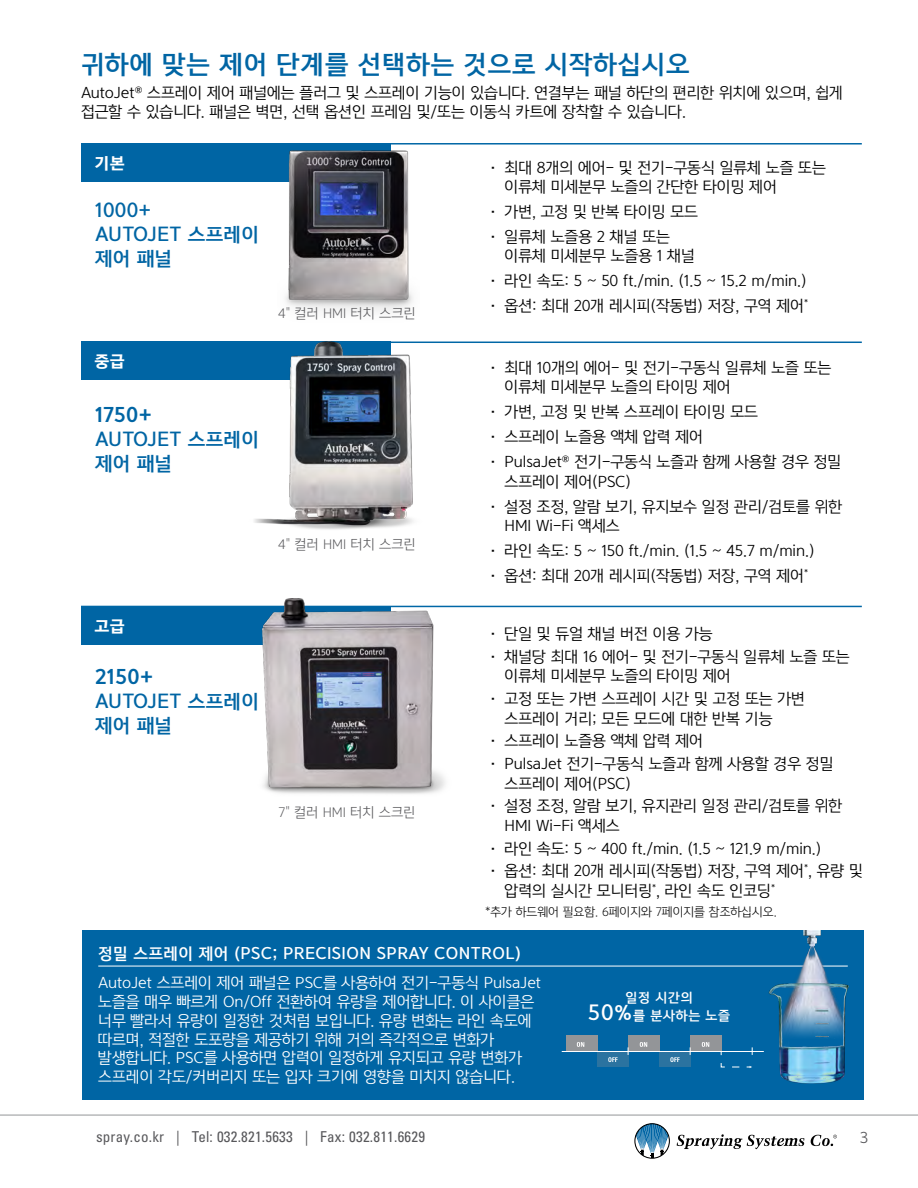
<style>
.page{position:relative;width:918px;height:1188px;background:#fff}
.page>*{position:absolute;margin:0;border:0;box-sizing:border-box;transform-origin:0 0}
.t1{font:24px "Yoon Gothic Pro 770";letter-spacing:.03em;color:#0065a4}
.t2{font:18px/24px "Yoon Gothic Pro 770";letter-spacing:.01em;color:#0065a4}
.t3{font:18px "Yoon Gothic Pro 780";letter-spacing:.02em;color:#0065a4}
.t4{font:15px/19.5px "Yoon Gothic Pro 740";color:#000}
.t5{font:15px/18.8px "Yoon Gothic Pro 740";color:#fff}
.t6{font:condensed 15px "Univers LT Std";letter-spacing:.015em;color:#58585b}
.t7{font:15px "Yoon Gothic Pro 770";letter-spacing:.02em;color:#fff}
.t8{font:15px "Yoon Gothic Pro 780";color:#fff}
.t9{font:15px "Yoon Gothic Pro 740";color:#58585b}
.t10{font:13.5px "Yoon Gothic Pro 730";color:#58585b}
.t11{font:12.3px/18.3px "Yoon Gothic Pro 770";letter-spacing:.05em;color:#fff;text-align:center}
.t12{font:12px "Yoon Gothic Pro 730";color:#000}
.s1{font-size:19.65px}
</style>
<div class="page">
<hr style="left:0;top:1115px;width:918px;height:1px;background:#939598">
<svg style="left:634px;top:1123px;width:36px;height:36px"></svg>
<svg style="left:677px;top:1134px;width:127px;height:15px"></svg>
<svg style="left:811px;top:1135px;width:26px;height:11px"></svg>
<div style="left:82px;top:931px;width:782px;height:169px;background:#0065a4"></div>
<hr style="left:98px;top:966px;width:750px;height:1px;background:#fff">
<div style="left:566px;top:1036px;width:31px;height:15px;background:#939598"></div>
<div style="left:628px;top:1036px;width:31px;height:15px;background:#939598"></div>
<div style="left:690px;top:1036px;width:31px;height:15px;background:#939598"></div>
<div style="left:597px;top:1051px;width:31px;height:16px;background:#2b73a0"></div>
<div style="left:659px;top:1051px;width:31px;height:16px;background:#2b73a0"></div>
<hr style="left:562px;top:1051px;width:202px;height:1px;background:#fff">
<svg style="left:721px;top:1047px;width:32px;height:21px"></svg>
<svg style="left:577px;top:1042px;width:7px;height:5px"></svg>
<svg style="left:640px;top:1042px;width:7px;height:5px"></svg>
<svg style="left:702px;top:1042px;width:7px;height:5px"></svg>
<svg style="left:608px;top:1057px;width:10px;height:5px"></svg>
<svg style="left:670px;top:1057px;width:10px;height:5px"></svg>
<img style="left:759px;top:931px;width:90px;height:153px">
<div style="left:81px;top:342px;width:310px;height:38px;background:#0065a4"></div>
<div style="left:81px;top:606px;width:310px;height:39px;background:#0065a4"></div>
<hr style="left:81px;top:342px;width:781px;height:1px;background:#0067a6">
<hr style="left:81px;top:606px;width:781px;height:1px;background:#0067a6">
<img style="left:218px;top:341px;width:258px;height:189px">
<img style="left:238px;top:598px;width:218px;height:196px">
<div style="left:81px;top:143px;width:310px;height:39px;background:#0065a4"></div>
<hr style="left:81px;top:143px;width:781px;height:2px;background:#0067a6">
<img style="left:285px;top:144px;width:134px;height:168px">
<h1 class="t1" style="left:81px;top:47px;width:610px">귀하에 맞는 제어 단계를 선택하는 것으로 시작하십시오</h1>
<p class="t4" style="left:81px;top:83px;width:763px;line-height:18.8px">AutoJet<sup>®</sup> 스프레이 제어 패널에는 플러그 및 스프레이 기능이 있습니다. 연결부는 패널 하단의 편리한 위치에 있으며, 쉽게 접근할 수 있습니다. 패널은 벽면, 선택 옵션인 프레임 및/또는 이동식 카트에 장착할 수 있습니다.</p>
<p class="t8" style="left:94px;top:152px;width:32px">기본</p>
<p class="t2" style="left:95px;top:198px;width:165px">1000+<br>AUTOJET 스프레이 제어 패널</p>
<p class="t8" style="left:94px;top:350px;width:32px">중급</p>
<p class="t3" style="left:95px;top:402px;width:59px">1750+</p>
<p class="t2" style="left:95px;top:428px;width:165px">AUTOJET 스프레이 제어 패널</p>
<p class="t10" style="left:278px;top:305px;width:139px">4" 컬러 HMI 터치 스크린</p>
<p class="t10" style="left:278px;top:536px;width:139px">4" 컬러 HMI 터치 스크린</p>
<p class="t8" style="left:94px;top:614px;width:32px">고급</p>
<p class="t3" style="left:95px;top:664px;width:60px">2150+</p>
<p class="t2" style="left:95px;top:689px;width:165px">AUTOJET 스프레이 제어 패널</p>
<p class="t10" style="left:279px;top:804px;width:138px">7" 컬러 HMI 터치 스크린</p>
<p class="t4" style="left:505px;top:157px;width:323px;text-indent:-19px">• 최대 8개의 에어- 및 전기-구동식 일류체 노즐 또는 이류체 미세분무 노즐의 간단한 타이밍 제어</p>
<p class="t4" style="left:486px;top:202px;width:213px">• 가변, 고정 및 반복 타이밍 모드</p>
<p class="t4" style="left:505px;top:227px;width:192px;text-indent:-19px">• 일류체 노즐용 2 채널 또는 이류체 미세분무 노즐용 1 채널</p>
<p class="t4" style="left:486px;top:271px;width:322px">• 라인 속도: 5 ~ 50 ft./min. (1.5 ~ 15.2 m/min.)</p>
<p class="t4" style="left:486px;top:296px;width:324px">• 옵션: 최대 20개 레시피(작동법) 저장, 구역 제어<sup>*</sup></p>
<p class="t4" style="left:505px;top:358px;width:328px;text-indent:-19px">• 최대 10개의 에어- 및 전기-구동식 일류체 노즐 또는 이류체 미세분무 노즐의 타이밍 제어</p>
<p class="t4" style="left:486px;top:402px;width:273px">• 가변, 고정 및 반복 스프레이 타이밍 모드</p>
<p class="t4" style="left:486px;top:427px;width:219px">• 스프레이 노즐용 액체 압력 제어</p>
<p class="t4" style="left:505px;top:452px;width:338px;text-indent:-19px">• PulsaJet<sup>®</sup> 전기-구동식 노즐과 함께 사용할 경우 정밀 스프레이 제어(PSC)</p>
<p class="t4" style="left:505px;top:496px;width:339px;text-indent:-19px">• 설정 조정, 알람 보기, 유지보수 일정 관리/검토를 위한<br>HMI Wi-Fi 액세스</p>
<p class="t4" style="left:486px;top:541px;width:330px">• 라인 속도: 5 ~ 150 ft./min. (1.5 ~ 45.7 m/min.)</p>
<p class="t4" style="left:486px;top:566px;width:324px">• 옵션: 최대 20개 레시피(작동법) 저장, 구역 제어<sup>*</sup></p>
<p class="t4" style="left:486px;top:624px;width:228px">• 단일 및 듀얼 채널 버전 이용 가능</p>
<p class="t4" style="left:505px;top:647px;width:347px;text-indent:-19px">• 채널당 최대 16 에어- 및 전기-구동식 일류체 노즐 또는 이류체 미세분무 노즐의 타이밍 제어</p>
<p class="t4" style="left:505px;top:689px;width:302px;text-indent:-19px">• 고정 또는 가변 스프레이 시간 및 고정 또는 가변 스프레이 거리; 모든 모드에 대한 반복 기능</p>
<p class="t4" style="left:486px;top:731px;width:219px">• 스프레이 노즐용 액체 압력 제어</p>
<p class="t4" style="left:505px;top:754px;width:330px;text-indent:-19px">• PulsaJet 전기-구동식 노즐과 함께 사용할 경우 정밀 스프레이 제어(PSC)</p>
<p class="t4" style="left:505px;top:796px;width:339px;text-indent:-19px">• 설정 조정, 알람 보기, 유지관리 일정 관리/검토를 위한<br>HMI Wi-Fi 액세스</p>
<p class="t4" style="left:486px;top:838px;width:337px">• 라인 속도: 5 ~ 400 ft./min. (1.5 ~ 121.9 m/min.)</p>
<p class="t4" style="left:505px;top:861px;width:360px;text-indent:-19px">• 옵션: 최대 20개 레시피(작동법) 저장, 구역 제어<sup>*</sup>, 유량 및 압력의 실시간 모니터링<sup>*</sup>, 라인 속도 인코딩<sup>*</sup></p>
<p class="t12" style="left:485px;top:905px;width:293px">*추가 하드웨어 필요함. 6페이지와 7페이지를 참조하십시오.</p>
<p class="t7" style="left:98px;top:943px;width:425px">정밀 스프레이 제어 (PSC; PRECISION SPRAY CONTROL)</p>
<p class="t5" style="left:98px;top:974px;width:444px">AutoJet 스프레이 제어 패널은 PSC를 사용하여 전기-구동식 PulsaJet 노즐을 매우 빠르게 On/Off 전환하여 유량을 제어합니다. 이 사이클은 너무 빨라서 유량이 일정한 것처럼 보입니다. 유량 변화는 라인 속도에 따르며, 적절한 도포량을 제공하기 위해 거의 즉각적으로 변화가 발생합니다. PSC를 사용하면 압력이 일정하게 유지되고 유량 변화가 스프레이 각도/커버리지 또는 입자 크기에 영향을 미치지 않습니다.</p>
<p class="t11" style="left:588px;top:988px;width:144px">일정 시간의<br><span class="s1">50%</span>를 분사하는 노즐</p>
<p class="t6" style="left:96px;top:1128px;width:330px">spray.co.kr | Tel: 032.821.5633 | Fax: 032.811.6629</p>
<p class="t9" style="left:860px;top:1128px;width:10px">3</p>
</div>
